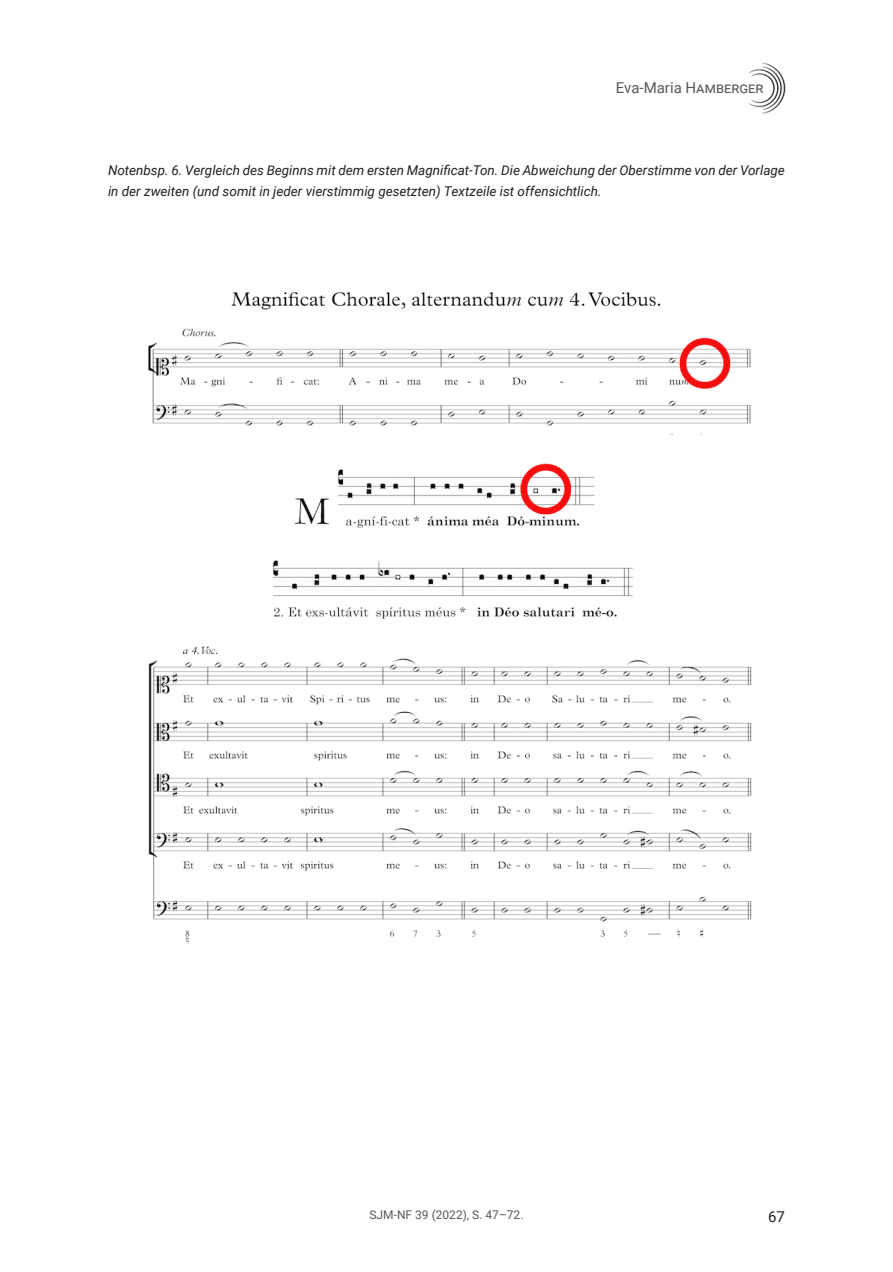
<style>
.page{position:relative;width:893px;height:1272px;background:#fff}
.page>*{position:absolute;margin:0;border:0;box-sizing:border-box;transform-origin:0 0}
.t1{font:15px "Roboto";color:#57585a}
.t2{font:15px "Roboto";color:#231f20}
.Bildlegende{font:italic 13.5px/21.8px "Roboto";color:#231f20}
.t3{font:12px "Roboto";color:#57585a}
</style>
<div class="page">
<img style="left:749px;top:62px;width:37px;height:52px">
<img style="left:148px;top:292px;width:604px;height:652px">
<p class="t1" style="left:616px;top:77px;width:149px">Eva-Maria Hamberger</p>
<p class="Bildlegende" style="left:108px;top:158px;width:678px">Notenbsp. 6. Vergleich des Beginns mit dem ersten Magnificat-Ton. Die Abweichung der Oberstimme von der Vorlage in der zweiten (und somit in jeder vierstimmig gesetzten) Textzeile ist offensichtlich.</p>
<p class="t3" style="left:369px;top:1206px;width:155px">SJM-NF 39 (2022), S. 47–72.</p>
<p class="t2" style="left:768px;top:1206px;width:18px">67</p>
</div>
